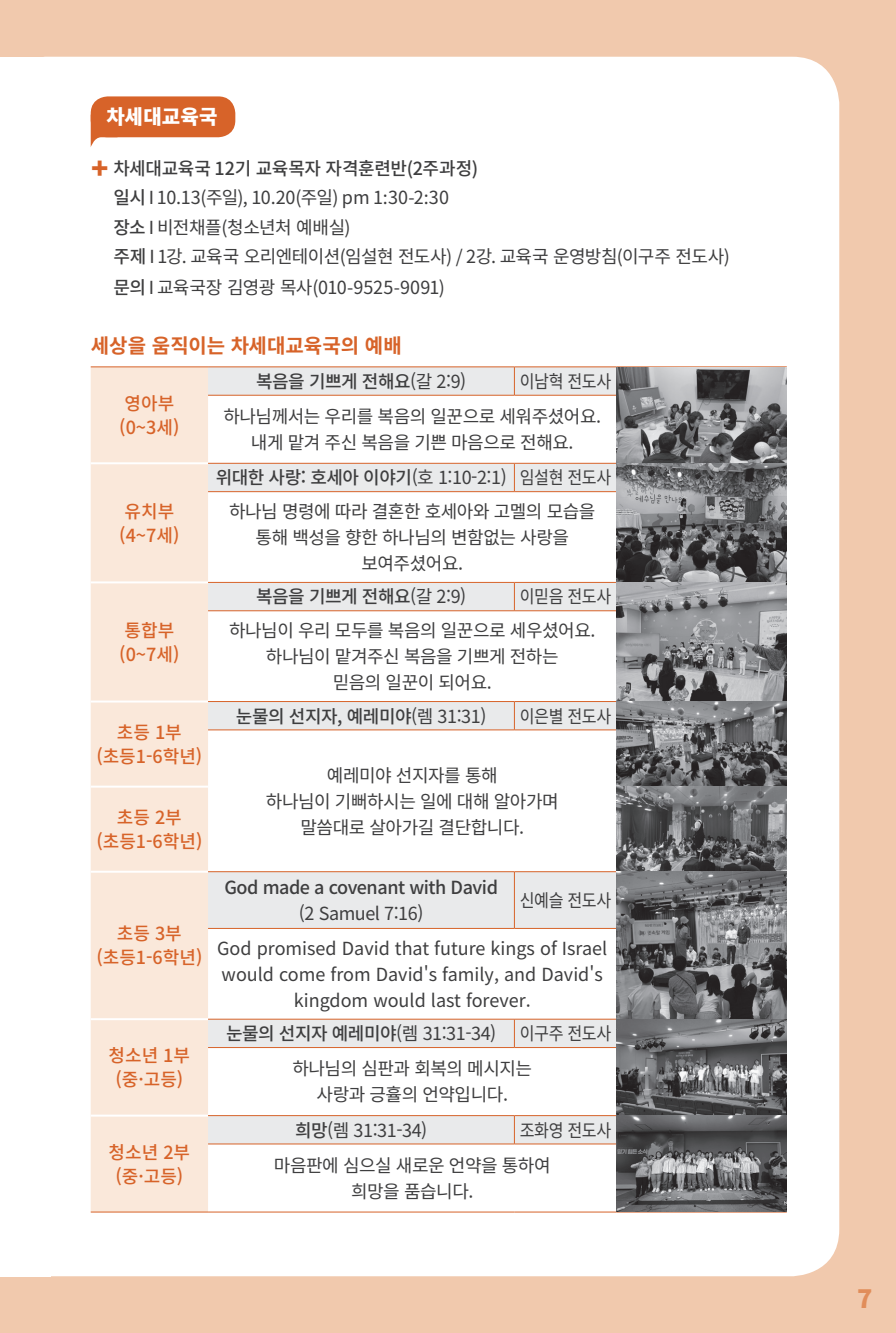
<style>
.page{position:relative;width:896px;height:1333px;background:#fff}
.page>*{position:absolute;margin:0;border:0;box-sizing:border-box;transform-origin:0 0}
.t1{font:900 25.2px "Noto Sans CJ Kkr";color:#e18d5a}
.t2{font:700 20px "Noto Sans CJ Kkr";color:#d76329}
.t3{font:900 20px "Noto Sans CJ Kkr";letter-spacing:.005em;color:#fff}
.t4{font:18px/29.8px "Noto Sans CJ Kkr";letter-spacing:-.025em;color:#3e3e3f;text-align:center}
.t5{font:18px/35.2px "Noto Sans CJ Kkr";letter-spacing:-.025em;color:#3e3e3f;scale:.9 1}
.t6{font:18px/26px "Noto Sans CJ Kkr";color:#3e3e3f;text-align:center}
.t7{font:500 18px/24px "Noto Sans CJ Kkr";color:#d76329;text-align:center}
.t8{font:500 18px "Noto Sans CJ Kkr";letter-spacing:-.025em;color:#3e3e3f}
.s1{color:#d76329}
.s2{font-weight:500}
.s3{font-weight:400}
</style>
<div class="page">
<div style="left:0;top:0;width:896px;height:1332px;background:#f1c9ad"></div>
<div style="left:0;top:57px;width:839px;height:1219px;background:#fff;border-radius:47px"></div>
<div style="left:0;top:57px;width:50px;height:1219px;background:#fff"></div>
<div style="left:91px;top:367px;width:117px;height:844px;background:#fae8da"></div>
<svg style="left:208px;top:367px;width:408px;height:776px"></svg>
<hr style="left:91px;top:462px;width:117px;height:2px;background:#fff">
<hr style="left:91px;top:581px;width:117px;height:2px;background:#fff">
<hr style="left:91px;top:700px;width:117px;height:2px;background:#fff">
<hr style="left:91px;top:785px;width:117px;height:2px;background:#fff">
<hr style="left:91px;top:870px;width:117px;height:2px;background:#fff">
<hr style="left:91px;top:1018px;width:117px;height:2px;background:#fff">
<hr style="left:91px;top:1114px;width:117px;height:2px;background:#fff">
<hr style="left:91px;top:366px;width:117px;height:1px;background:#d76329">
<hr style="left:208px;top:366px;width:306px;height:1px;background:#d76329">
<svg style="left:514px;top:367px;width:1px;height:28px"></svg>
<hr style="left:514px;top:366px;width:102px;height:1px;background:#d76329">
<svg style="left:616px;top:367px;width:1px;height:28px"></svg>
<hr style="left:616px;top:366px;width:171px;height:1px;background:#d76329">
<hr style="left:208px;top:395px;width:306px;height:1px;background:#d76329">
<hr style="left:514px;top:395px;width:103px;height:1px;background:#d76329">
<hr style="left:616px;top:395px;width:1px;height:68px;background:#d76329">
<hr style="left:208px;top:463px;width:306px;height:1px;background:#d76329">
<hr style="left:208px;top:491px;width:306px;height:1px;background:#d76329">
<svg style="left:514px;top:464px;width:1px;height:27px"></svg>
<hr style="left:514px;top:463px;width:102px;height:1px;background:#d76329">
<hr style="left:514px;top:491px;width:103px;height:1px;background:#d76329">
<svg style="left:616px;top:464px;width:1px;height:27px"></svg>
<hr style="left:616px;top:492px;width:1px;height:90px;background:#d76329">
<hr style="left:616px;top:463px;width:171px;height:1px;background:#d76329">
<hr style="left:208px;top:582px;width:306px;height:1px;background:#d76329">
<svg style="left:514px;top:583px;width:1px;height:27px"></svg>
<hr style="left:514px;top:582px;width:102px;height:1px;background:#d76329">
<svg style="left:616px;top:583px;width:1px;height:27px"></svg>
<hr style="left:616px;top:582px;width:171px;height:1px;background:#d76329">
<hr style="left:208px;top:610px;width:306px;height:1px;background:#d76329">
<hr style="left:514px;top:610px;width:103px;height:1px;background:#d76329">
<hr style="left:616px;top:611px;width:1px;height:90px;background:#d76329">
<hr style="left:208px;top:701px;width:306px;height:1px;background:#d76329">
<svg style="left:514px;top:702px;width:1px;height:27px"></svg>
<hr style="left:514px;top:701px;width:102px;height:1px;background:#d76329">
<svg style="left:616px;top:702px;width:1px;height:27px"></svg>
<hr style="left:616px;top:701px;width:171px;height:1px;background:#d76329">
<hr style="left:208px;top:729px;width:306px;height:1px;background:#d76329">
<hr style="left:514px;top:729px;width:103px;height:1px;background:#d76329">
<hr style="left:616px;top:730px;width:1px;height:56px;background:#d76329">
<hr style="left:616px;top:786px;width:1px;height:85px;background:#d76329">
<hr style="left:208px;top:871px;width:306px;height:1px;background:#d76329">
<hr style="left:514px;top:871px;width:1px;height:57px;background:#d76329">
<hr style="left:514px;top:871px;width:102px;height:1px;background:#d76329">
<hr style="left:616px;top:871px;width:1px;height:57px;background:#d76329">
<hr style="left:208px;top:928px;width:306px;height:1px;background:#d76329">
<hr style="left:514px;top:928px;width:103px;height:1px;background:#d76329">
<hr style="left:616px;top:928px;width:1px;height:90px;background:#d76329">
<hr style="left:208px;top:1018px;width:306px;height:1px;background:#d76329">
<svg style="left:514px;top:1019px;width:1px;height:28px"></svg>
<hr style="left:514px;top:1018px;width:102px;height:1px;background:#d76329">
<svg style="left:616px;top:1019px;width:1px;height:28px"></svg>
<hr style="left:616px;top:1018px;width:171px;height:1px;background:#d76329">
<hr style="left:208px;top:1047px;width:306px;height:1px;background:#d76329">
<hr style="left:514px;top:1047px;width:103px;height:1px;background:#d76329">
<hr style="left:616px;top:1047px;width:1px;height:68px;background:#d76329">
<hr style="left:208px;top:1115px;width:306px;height:1px;background:#d76329">
<hr style="left:208px;top:1143px;width:306px;height:1px;background:#d76329">
<hr style="left:208px;top:1211px;width:306px;height:1px;background:#d76329">
<hr style="left:514px;top:1211px;width:102px;height:1px;background:#d76329">
<svg style="left:514px;top:1116px;width:1px;height:27px"></svg>
<hr style="left:514px;top:1115px;width:102px;height:1px;background:#d76329">
<hr style="left:514px;top:1143px;width:103px;height:1px;background:#d76329">
<svg style="left:616px;top:1116px;width:1px;height:27px"></svg>
<hr style="left:616px;top:1144px;width:1px;height:67px;background:#d76329">
<hr style="left:616px;top:1115px;width:171px;height:1px;background:#d76329">
<hr style="left:616px;top:1211px;width:171px;height:1px;background:#d76329">
<hr style="left:91px;top:1211px;width:117px;height:1px;background:#d76329">
<img style="left:617px;top:367px;width:170px;height:844px">
<div style="left:91px;top:96px;width:144px;height:41px;background:#d76329;border-radius:17px"></div>
<svg style="left:91px;top:124px;width:27px;height:22px"></svg>
<p class="t3" style="left:106px;top:106px;width:113px">차세대교육국</p>
<p class="t4" style="left:113px;top:153px;width:618px;text-align:left;text-indent:-23px"><span class="s1">✚</span> <span class="s2">차세대교육국 12기 교육목자 자격훈련반(2주과정)<br>일시</span>Ⅰ10.13(주일), 10.20(주일) pm 1:30-2:30<br><span class="s2">장소</span>Ⅰ비전채플(청소년처 예배실)<br><span class="s2">주제</span>Ⅰ1강. 교육국 오리엔테이션(임설현 전도사) / 2강. 교육국 운영방침(이구주 전도사) <span class="s2">문의</span>Ⅰ교육국장 김영광 목사(010-9525-9091)</p>
<p class="t2" style="left:91px;top:334px;width:313px">세상을 움직이는 차세대교육국의 예배</p>
<p class="t7" style="left:119px;top:391px;width:62px;text-align:left">영아부 (0~3세)</p>
<p class="t7" style="left:119px;top:499px;width:62px;text-align:left">유치부 (4~7세)</p>
<p class="t7" style="left:119px;top:618px;width:62px;text-align:left">통합부 (0~7세)</p>
<p class="t7" style="left:96px;top:720px;width:108px">초등 1부 (초등1-6학년)</p>
<p class="t7" style="left:96px;top:805px;width:108px">초등 2부 (초등1-6학년)</p>
<p class="t7" style="left:96px;top:922px;width:108px">초등 3부 (초등1-6학년)</p>
<p class="t7" style="left:109px;top:1043px;width:83px">청소년 1부 (중·고등)</p>
<p class="t7" style="left:109px;top:1140px;width:83px">청소년 2부 (중·고등)</p>
<p class="t8" style="left:256px;top:371px;width:212px">복음을 기쁘게 전해요<span class="s3">(갈 2:9)</span></p>
<p class="t5" style="left:223px;top:364px;width:432px;text-indent:296px">이남혁 전도사 하나님께서는 우리를 복음의 일꾼으로 세워주셨어요.</p>
<p class="t4" style="left:251px;top:428px;width:324px">내게 맡겨 주신 복음을 기쁜 마음으로 전해요.</p>
<p class="t4" style="left:216px;top:461px;width:397px;line-height:33.6px"><span class="s2">위대한 사랑: 호세아 이야기</span>(호 1:10-2:1) 임설현 전도사 하나님 명령에 따라 결혼한 호세아와 고멜의 모습을</p>
<p class="t4" style="left:255px;top:524px;width:315px;line-height:26px">통해 백성을 향한 하나님의 변함없는 사랑을 보여주셨어요.</p>
<p class="t8" style="left:256px;top:586px;width:212px">복음을 기쁘게 전해요<span class="s3">(갈 2:9)</span></p>
<p class="t5" style="left:229px;top:580px;width:426px;line-height:33.6px;text-indent:291px">이믿음 전도사 하나님이 우리 모두를 복음의 일꾼으로 세우셨어요.</p>
<p class="t4" style="left:266px;top:643px;width:294px;line-height:26px">하나님이 맡겨주신 복음을 기쁘게 전하는 믿음의 일꾼이 되어요.</p>
<p class="t8" style="left:236px;top:705px;width:252px">눈물의 선지자, 예레미야<span class="s3">(렘 31:31)</span></p>
<p class="t5" style="left:520px;top:698px;width:103px">이은별 전도사</p>
<p class="t4" style="left:266px;top:762px;width:294px;line-height:26px">예레미야 선지자를 통해<br>하나님이 기뻐하시는 일에 대해 알아가며 말씀대로 살아가길 결단합니다.</p>
<p class="t8" style="left:224px;top:877px;width:275px">God made a covenant with David</p>
<p class="t4" style="left:299px;top:898px;width:126px">(2 Samuel 7:16)</p>
<p class="t5" style="left:520px;top:883px;width:103px">신예슬 전도사</p>
<p class="t6" style="left:217px;top:935px;width:392px">God promised David that future kings of Israel would come from David's family, and David's kingdom would last forever.</p>
<p class="t4" style="left:226px;top:1019px;width:272px"><span class="s2">눈물의 선지자 예레미야</span>(렘 31:31-34)</p>
<p class="t5" style="left:292px;top:1016px;width:356px;text-indent:227px">이구주 전도사 하나님의 심판과 회복의 메시지는</p>
<p class="t4" style="left:316px;top:1080px;width:193px">사랑과 긍휼의 언약입니다.</p>
<p class="t4" style="left:295px;top:1115px;width:134px"><span class="s2">희망</span>(렘 31:31-34)</p>
<p class="t5" style="left:274px;top:1112px;width:376px;text-indent:246px">조화영 전도사 마음판에 심으실 새로운 언약을 통하여</p>
<p class="t4" style="left:351px;top:1176px;width:124px">희망을 품습니다.</p>
<h1 class="t1" style="left:857px;top:1284px;width:17px">7</h1>
</div>
